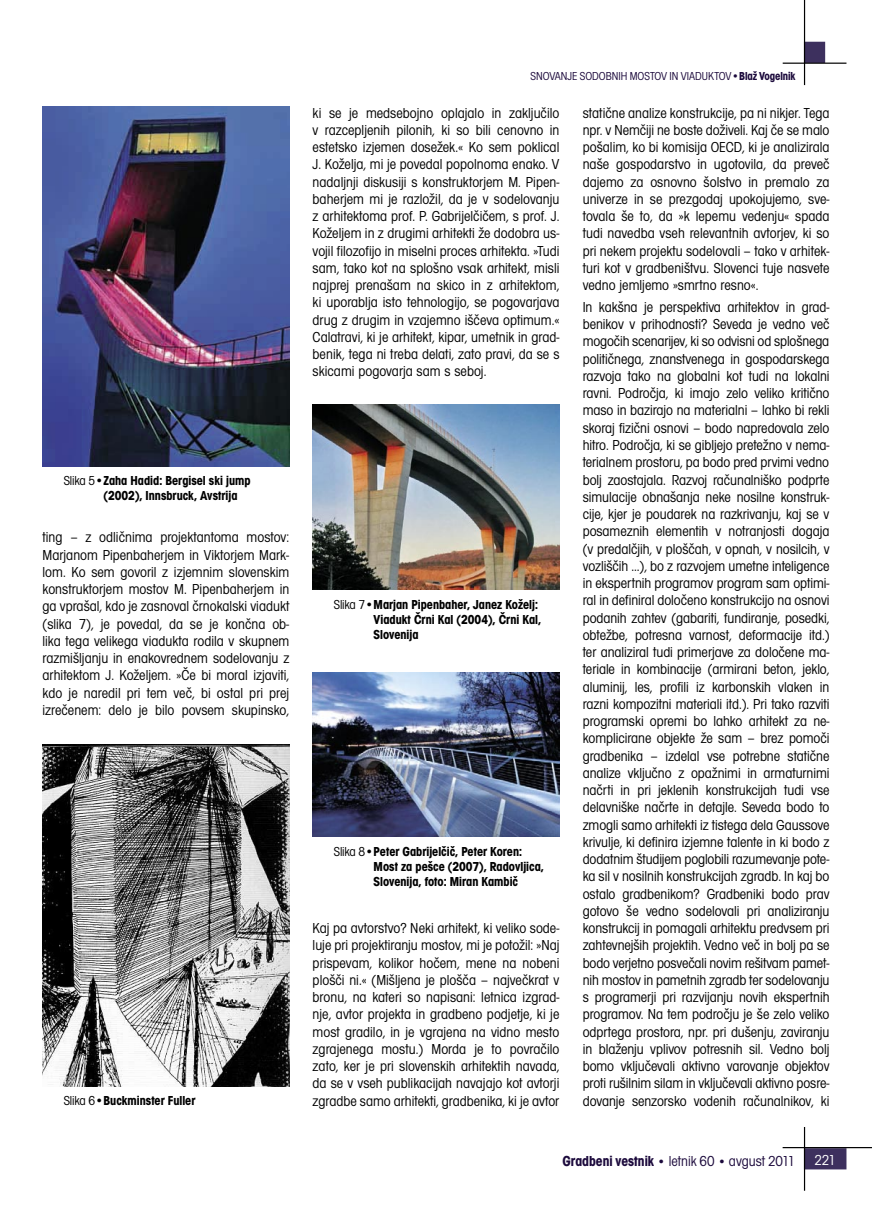
<style>
.page{position:relative;width:872px;height:1212px;background:#fff}
.page>*{position:absolute;margin:0;border:0;box-sizing:border-box;transform-origin:0 0}
.Osnovni_tekst{font:condensed 15px/17.2px "Avant Gar Got Itc TEE";color:#000;text-align:justify}
.t1{font:condensed 15px "Avant Gar Got Itc TEE";color:#1c0a3c}
.t2{font:condensed 15px "Avant Gar Got Itc TEE";color:#fff}
.Podpisi{font:700 condensed 13.5px/15px "Avant Gar Got Itc TEE";color:#000}
._24_25{font:condensed 12px "Avant Gar Got Itc TEE";color:#1c0a3c}
.s1{font-weight:400}
.s2{font-weight:400;color:#fff}
.s3{font-weight:700}
.s4{font-weight:700;font-size:13.5px}
</style>
<div class="page">
<div style="left:804px;top:1149px;width:41px;height:20px;background:#3d305e"></div>
<div style="left:804px;top:1148px;width:42px;height:21px;border:2px solid #3d305e"></div>
<hr style="left:782px;top:1147px;width:90px;height:1px;background:#000">
<hr style="left:804px;top:1127px;width:1px;height:64px;background:#000">
<div style="left:804px;top:42px;width:20px;height:20px;background:#3d305e"></div>
<div style="left:804px;top:42px;width:21px;height:21px;border:2px solid #3d305e"></div>
<hr style="left:782px;top:63px;width:64px;height:1px;background:#000">
<hr style="left:804px;top:0;width:1px;height:85px;background:#000">
<img style="left:43px;top:106px;width:246px;height:360px">
<img style="left:43px;top:745px;width:246px;height:341px">
<img style="left:313px;top:405px;width:246px;height:185px">
<img style="left:313px;top:673px;width:246px;height:163px">
<p class="Podpisi" style="left:64px;top:473px;width:188px"><span class="s1">Slika 5•</span>Zaha Hadid: Bergisel ski jump<br><span class="s2">Slika 5•</span>(2002), Innsbruck, Avstrija</p>
<p class="Osnovni_tekst" style="left:43px;top:529px;width:248px">ting – z odličnima projektantoma mostov:<br>Marjanom Pipenbaherjem in Viktorjem Mark&shy;lom. Ko sem govoril z izjemnim slovenskim konstruktorjem mostov M. Pipenbaherjem in ga vprašal, kdo je zasnoval črnokalski viadukt (slika 7), je povedal, da se je končna ob&shy;lika tega velikega viadukta rodila v skupnem razmišljanju in enakovrednem sodelovanju z arhitektom J. Koželjem. »Če bi moral izjaviti, kdo je naredil pri tem več, bi ostal pri prej izrečenem: delo je bilo povsem skupinsko,</p>
<p class="Podpisi" style="left:64px;top:1093px;width:133px"><span class="s1">Slika 6•</span>Buckminster Fuller</p>
<p class="_24_25" style="left:530px;top:70px;width:266px">SNOVANJE SODOBNIH MOSTOV IN VIADUKTOV•<span class="s3">Blaž Vogelnik</span></p>
<p class="Osnovni_tekst" style="left:313px;top:104px;width:248px">ki se je medsebojno oplajalo in zaključilo v razcepljenih pilonih, ki so bili cenovno in estetsko izjemen dosežek.« Ko sem poklical J. Koželja, mi je povedal popolnoma enako. V nadaljnji diskusiji s konstruktorjem M. Pipen&shy;baherjem mi je razložil, da je v sodelovanju z arhitektoma prof. P. Gabrijelčičem, s prof. J.<br>Koželjem in z drugimi arhitekti že dodobra us&shy;vojil filozofijo in miselni proces arhitekta. »Tudi sam, tako kot na splošno vsak arhitekt, misli najprej prenašam na skico in z arhitektom, ki uporablja isto tehnologijo, se pogovarjava drug z drugim in vzajemno iščeva optimum.« Calatravi, ki je arhitekt, kipar, umetnik in grad&shy;benik, tega ni treba delati, zato pravi, da se s skicami pogovarja sam s seboj.</p>
<p class="Osnovni_tekst" style="left:583px;top:104px;width:248px">statične analize konstrukcije, pa ni nikjer. Tega npr. v Nemčiji ne boste doživeli. Kaj če se malo pošalim, ko bi komisija OECD, ki je analizirala naše gospodarstvo in ugotovila, da preveč dajemo za osnovno šolstvo in premalo za univerze in se prezgodaj upokojujemo, sve&shy;tovala še to, da »k lepemu vedenju« spada tudi navedba vseh relevantnih avtorjev, ki so pri nekem projektu sodelovali – tako v arhitek&shy;turi kot v gradbeništvu. Slovenci tuje nasvete vedno jemljemo »smrtno resno«.</p>
<p class="Osnovni_tekst" style="left:583px;top:299px;width:248px">In kakšna je perspektiva arhitektov in grad&shy;benikov v prihodnosti? Seveda je vedno več mogočih scenarijev, ki so odvisni od splošnega političnega, znanstvenega in gospodarskega razvoja tako na globalni kot tudi na lokalni ravni. Področja, ki imajo zelo veliko kritično maso in bazirajo na materialni – lahko bi rekli skoraj fizični osnovi – bodo napredovala zelo hitro. Področja, ki se gibljejo pretežno v nema&shy;terialnem prostoru, pa bodo pred prvimi vedno bolj zaostajala. Razvoj računalniško podprte simulacije obnašanja neke nosilne konstruk&shy;cije, kjer je poudarek na razkrivanju, kaj se v posameznih elementih v notranjosti dogaja (v predalčjih, v ploščah, v opnah, v nosilcih, v vozliščih …), bo z razvojem umetne inteligence in ekspertnih programov program sam optimi&shy;ral in definiral določeno konstrukcijo na osnovi podanih zahtev (gabariti, fundiranje, posedki, obtežbe, potresna varnost, deformacije itd.) ter analiziral tudi primerjave za določene ma&shy;teriale in kombinacije (armirani beton, jeklo, aluminij, les, profili iz karbonskih vlaken in razni kompozitni materiali itd.). Pri tako razviti programski opremi bo lahko arhitekt za ne&shy;komplicirane objekte že sam – brez pomoči gradbenika – izdelal vse potrebne statične analize vključno z opažnimi in armaturnimi načrti in pri jeklenih konstrukcijah tudi vse delavniške načrte in detajle. Seveda bodo to zmogli samo arhitekti iz tistega dela Gaussove krivulje, ki definira izjemne talente in ki bodo z dodatnim študijem poglobili razumevanje pote&shy;ka sil v nosilnih konstrukcijah zgradb. In kaj bo ostalo gradbenikom? Gradbeniki bodo prav gotovo še vedno sodelovali pri analiziranju konstrukcij in pomagali arhitektu predvsem pri zahtevnejših projektih. Vedno več in bolj pa se bodo verjetno posvečali novim rešitvam pamet&shy;nih mostov in pametnih zgradb ter sodelovanju s programerji pri razvijanju novih ekspertnih programov. Na tem področju je še zelo veliko odprtega prostora, npr. pri dušenju, zaviranju in blaženju vplivov potresnih sil. Vedno bolj bomo vključevali aktivno varovanje objektov proti rušilnim silam in vključevali aktivno posre&shy;dovanje senzorsko vodenih računalnikov, ki</p>
<p class="Podpisi" style="left:334px;top:597px;width:209px"><span class="s1">Slika 7•</span>Marjan Pipenbaher, Janez Koželj:<br><span class="s2">Slika 7•</span>Viadukt Črni Kal (2004), Črni Kal,<br><span class="s2">Slika 7•</span>Slovenija</p>
<p class="Podpisi" style="left:334px;top:844px;width:211px"><span class="s1">Slika 8•</span>Peter Gabrijelčič, Peter Koren:<br><span class="s2">Slika 8•</span>Most za pešce (2007), Radovljica,<br><span class="s2">Slika 8•</span>Slovenija, foto: Miran Kambič</p>
<p class="Osnovni_tekst" style="left:313px;top:920px;width:248px">Kaj pa avtorstvo? Neki arhitekt, ki veliko sode&shy;luje pri projektiranju mostov, mi je potožil: »Naj prispevam, kolikor hočem, mene na nobeni plošči ni.« (Mišljena je plošča – največkrat v bronu, na kateri so napisani: letnica izgrad&shy;nje, avtor projekta in gradbeno podjetje, ki je most gradilo, in je vgrajena na vidno mesto zgrajenega mostu.) Morda je to povračilo zato, ker je pri slovenskih arhitektih navada, da se v vseh publikacijah navajajo kot avtorji zgradbe samo arhitekti, gradbenika, ki je avtor</p>
<p class="t1" style="left:562px;top:1152px;width:234px"><span class="s3">Gradbeni vestnik</span> <span class="s4">•</span> letnik 60 <span class="s4">•</span> avgust 2011</p>
<p class="t2" style="left:814px;top:1152px;width:23px">221</p>
</div>
